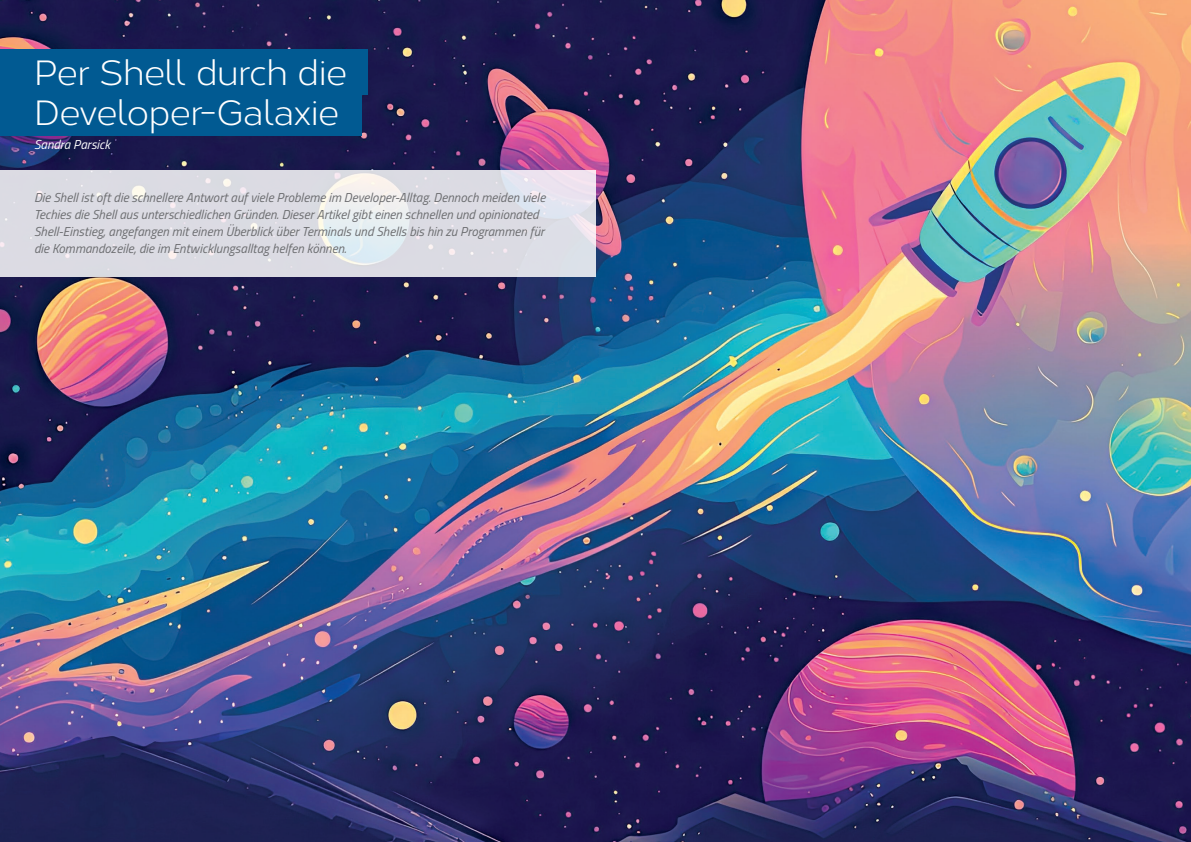
<style>
.page{position:relative;width:1191px;height:842px;background:#fff}
.page>*{position:absolute;margin:0;border:0;box-sizing:border-box;transform-origin:0 0}
.t1{font:35px/40px "Corbert";letter-spacing:-.025em;color:#fff}
.t2{font:italic 13px/17px "Titillium";color:#6c6d70}
.t3{font:italic 13px "Titillium";color:#fff}
</style>
<div class="page">
<img style="left:0;top:0;width:1191px;height:842px">
<div style="left:0;top:49px;width:368px;height:46px;background:#015a92"></div>
<div style="left:0;top:90px;width:361px;height:45px;background:#015a92"></div>
<svg style="left:0;top:171px;width:595px;height:106px;background:#dedee5"></svg>
<h1 class="t1" style="left:34px;top:51px;width:315px">Per Shell durch die<br>Developer-Galaxie</h1>
<p class="t3" style="left:34px;top:135px;width:78px">Sandra Parsick</p>
<p class="t2" style="left:34px;top:188px;width:513px">Die Shell ist oft die schnellere Antwort auf viele Probleme im Developer-Alltag. Dennoch meiden viele Techies die Shell aus unterschiedlichen Gründen. Dieser Artikel gibt einen schnellen und opinionated Shell-Einstieg, angefangen mit einem Überblick über Terminals und Shells bis hin zu Programmen für die Kommandozeile, die im Entwicklungsalltag helfen können.</p>
</div>
